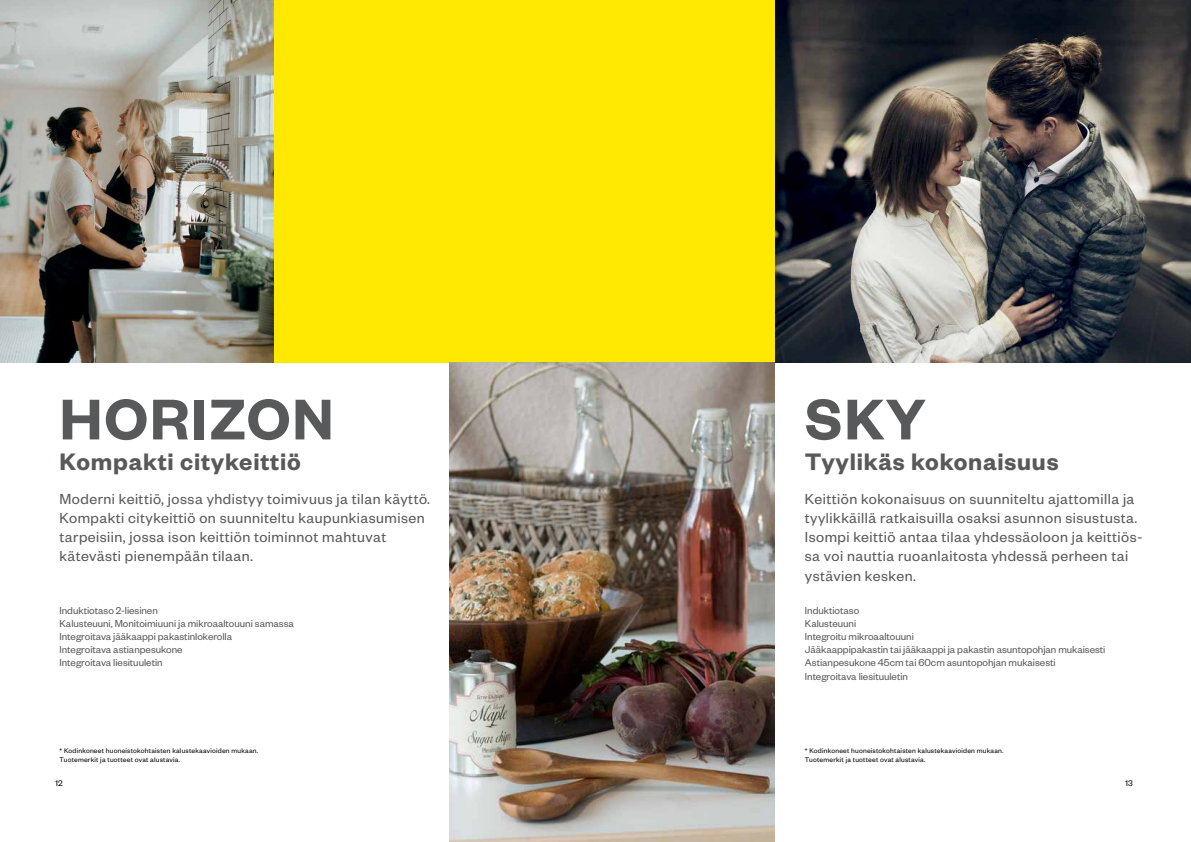
<style>
.page{position:relative;width:1191px;height:842px;background:#fff}
.page>*{position:absolute;margin:0;border:0;box-sizing:border-box;transform-origin:0 0}
.t1{font:600 63px "Founders Grotesk";letter-spacing:.03em;color:#58595b}
.t2{font:600 26.2px "Founders Grotesk";letter-spacing:.03em;color:#58595b}
.t3{font:16px/19.2px "Founders Grotesk";letter-spacing:.03em;color:#58595b}
.t4{font:11px/13.2px "Founders Grotesk";color:#58595b}
.t5{font:9px "Founders Grotesk";color:#000}
.t6{font:7.5px/9px "Founders Grotesk";letter-spacing:.03em;color:#000}
</style>
<div class="page">
<div style="left:273px;top:0;width:502px;height:363px;background:#ffe903"></div>
<img style="left:0;top:0;width:273px;height:363px">
<img style="left:449px;top:363px;width:325px;height:479px">
<img style="left:775px;top:0;width:416px;height:363px">
<h1 class="t1" style="left:60px;top:379px;width:275px">HORIZON</h1>
<h2 class="t2" style="left:60px;top:445px;width:243px">Kompakti citykeittiö</h2>
<p class="t3" style="left:60px;top:488px;width:372px">Moderni keittiö, jossa yhdistyy toimivuus ja tilan käyttö.<br>Kompakti citykeittiö on suunniteltu kaupunkiasumisen tarpeisiin, jossa ison keittiön toiminnot mahtuvat kätevästi pienempään tilaan.</p>
<p class="t4" style="left:60px;top:603px;width:236px">Induktiotaso 2-liesinen<br>Kalusteuuni, Monitoimiuuni ja mikroaaltouuni samassa Integroitava jääkaappi pakastinlokerolla<br>Integroitava astianpesukone<br>Integroitava liesituuletin</p>
<p class="t6" style="left:60px;top:746px;width:200px">* Kodinkoneet huoneistokohtaisten kalustekaavioiden mukaan.<br>Tuotemerkit ja tuotteet ovat alustavia.</p>
<h1 class="t1" style="left:805px;top:379px;width:122px">SKY</h1>
<h2 class="t2" style="left:805px;top:445px;width:255px">Tyylikäs kokonaisuus</h2>
<p class="t3" style="left:805px;top:488px;width:339px">Keittiön kokonaisuus on suunniteltu ajattomilla ja tyylikkäillä ratkaisuilla osaksi asunnon sisustusta.<br>Isompi keittiö antaa tilaa yhdessäoloon ja keittiös&shy;sa voi nauttia ruoanlaitosta yhdessä perheen tai ystävien kesken.</p>
<p class="t4" style="left:805px;top:603px;width:302px">Induktiotaso<br>Kalusteuuni<br>Integroitu mikroaaltouuni<br>Jääkaappipakastin tai jääkaappi ja pakastin asuntopohjan mukaisesti Astianpesukone 45cm tai 60cm asuntopohjan mukaisesti Integroitava liesituuletin</p>
<p class="t6" style="left:805px;top:746px;width:200px">* Kodinkoneet huoneistokohtaisten kalustekaavioiden mukaan.<br>Tuotemerkit ja tuotteet ovat alustavia.</p>
<p class="t5" style="left:55px;top:777px;width:9px">12</p>
<p class="t5" style="left:1125px;top:777px;width:9px">13</p>
</div>
